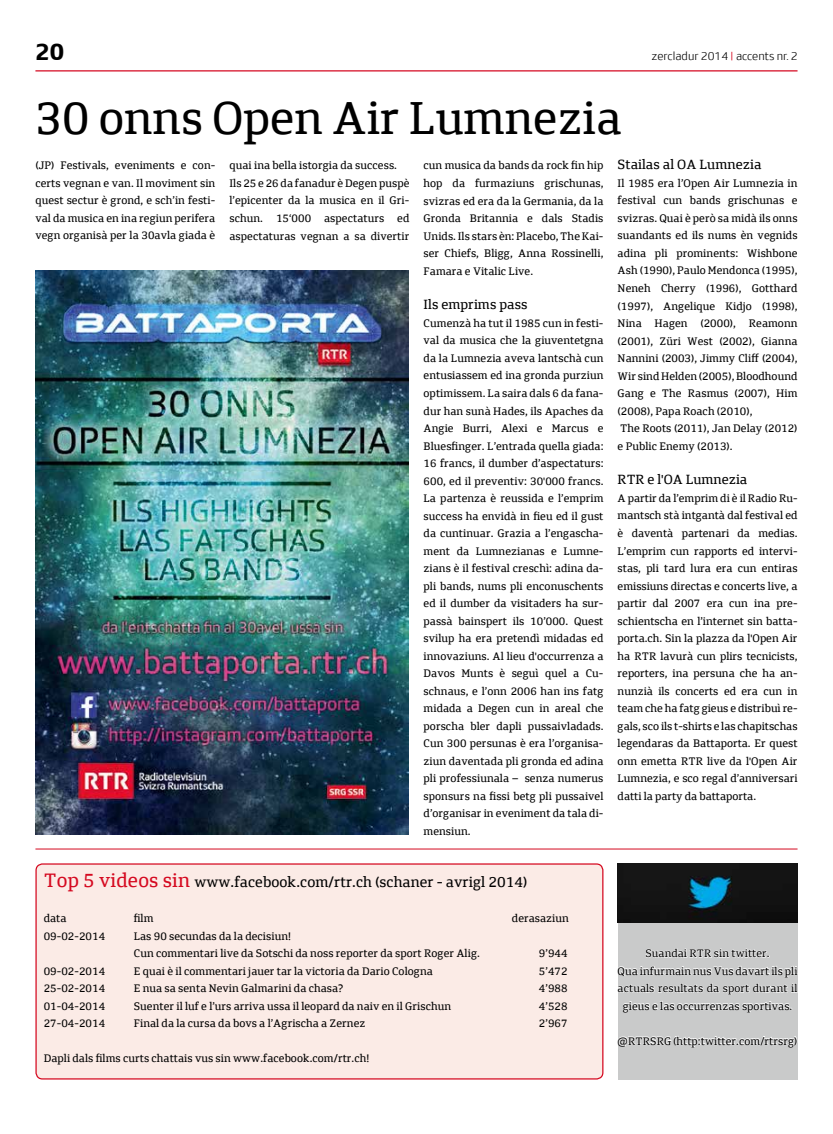
<style>
.page{position:relative;width:833px;height:1134px;background:#fff}
.page>*{position:absolute;margin:0;border:0;box-sizing:border-box;transform-origin:0 0}
.t1{font:47.5px "SRGSSR Type Serif";color:#000}
.t2{font:700 25px "SRGSSR Type";color:#000}
.t3{font:15px "SRGSSR Type Serif";letter-spacing:.005em;color:#000}
.t4{font:13.75px "SRGSSR Type Serif";letter-spacing:.005em;color:#000}
.t5{font:300 11.88px "SRGSSR Type";color:#000}
.t6{font:11.25px/17.5px "SRGSSR Type Serif";letter-spacing:.005em;color:#000;text-align:justify}
.s1{color:#d50920}
.s2{font-size:20px;color:#d50920}
</style>
<div class="page">
<hr style="left:35px;top:70px;width:762px;height:1px;background:#d50920">
<div style="left:617px;top:922px;width:180px;height:157px;background:#c9caca"></div>
<svg style="left:645px;top:948px;width:124px;height:10px"></svg>
<svg style="left:617px;top:966px;width:181px;height:29px"></svg>
<svg style="left:622px;top:1001px;width:170px;height:12px"></svg>
<svg style="left:617px;top:1036px;width:180px;height:12px"></svg>
<img style="left:617px;top:863px;width:180px;height:59px">
<img style="left:35px;top:270px;width:374px;height:564px">
<hr style="left:35px;top:849px;width:762px;height:1px;background:#d50920">
<div style="left:36px;top:864px;width:567px;height:215px;background:#fbebe6;border-radius:6px"></div>
<div style="left:35px;top:863px;width:568px;height:216px;border:1px solid #d50920;border-radius:6px"></div>
<h2 class="t2" style="left:35px;top:37px;width:30px">20</h2>
<p class="t5" style="left:651px;top:50px;width:147px">zercladur 2014 <span class="s1">|</span> accents nr.2</p>
<h1 class="t1" style="left:35px;top:90px;width:588px">30 onns Open Air Lumnezia</h1>
<p class="t6" style="left:35px;top:157px;width:181px">(JP) Festivals, eveniments e con&shy;certs vegnan e van. Il moviment sin quest sectur è grond, e sch’in festi&shy;val da musica en ina regiun perifera vegn organisà per la 30avla giada è</p>
<p class="t6" style="left:229px;top:157px;width:181px;text-align:left">quai ina bella istorgia da success.<br>Ils 25 e 26 da fanadur è Degen puspè l’epicenter da la musica en il Gri&shy;schun. 15‘000 aspectaturs ed aspectaturas vegnan a sa divertir</p>
<p class="t6" style="left:423px;top:157px;width:181px">cun musica da bands da rock fin hip hop da furmaziuns grischunas, svizras ed era da la Germania, da la Gronda Britannia e dals Stadis Unids. Ils stars èn: Placebo, The Kai&shy;ser Chiefs, Bligg, Anna Rossinelli, Famara e Vitalic Live.</p>
<p class="t4" style="left:423px;top:297px;width:105px">Ils emprims pass</p>
<p class="t6" style="left:423px;top:314px;width:181px">Cumenzà ha tut il 1985 cun in festi&shy;val da musica che la giuventetgna da la Lumnezia aveva lantschà cun entusiassem ed ina gronda purziun optimissem. La saira dals 6 da fana&shy;dur han sunà Hades, ils Apaches da Angie Burri, Alexi e Marcus e Bluesfinger. L’entrada quella giada:<br>16 francs, il dumber d’aspectaturs:<br>600, ed il preventiv: 30'000 francs.<br>La partenza è reussida e l’emprim success ha envidà in fieu ed il gust da cuntinuar. Grazia a l’engascha&shy;ment da Lumnezianas e Lumne&shy;zians è il festival creschì: adina da&shy;pli bands, nums pli enconuschents ed il dumber da visitaders ha sur&shy;passà bainspert ils 10’000. Quest svilup ha era pretendì midadas ed innovaziuns. Al lieu d'occurrenza a Davos Munts è seguì quel a Cu&shy;schnaus, e l’onn 2006 han ins fatg midada a Degen cun in areal che porscha bler dapli pussaivladads.<br>Cun 300 persunas è era l’organisa&shy;ziun daventada pli gronda ed adina pli professiunala – senza numerus sponsurs na fissi betg pli pussaivel d’organisar in eveniment da tala di&shy;mensiun.</p>
<p class="t4" style="left:617px;top:157px;width:145px">Stailas al OA Lumnezia</p>
<p class="t6" style="left:617px;top:174px;width:181px;text-align:left">Il 1985 era l’Open Air Lumnezia in festival cun bands grischunas e svizras. Quai è però sa midà ils onns suandants ed ils nums èn vegnids adina pli prominents: Wishbone<br>Ash (1990), Paulo Mendonca (1995),<br>Neneh Cherry (1996), Gotthard (1997), Angelique Kidjo (1998),<br>Nina Hagen (2000), Reamonn (2001), Züri West (2002), Gianna<br>Nannini (2003), Jimmy Cliff (2004),<br>Wir sind Helden (2005), Bloodhound<br>Gang e The Rasmus (2007), Him (2008), Papa Roach (2010),<br>The Roots (2011), Jan Delay (2012) e Public Enemy (2013).</p>
<p class="t4" style="left:617px;top:472px;width:131px">RTR e l'OA Lumnezia</p>
<p class="t6" style="left:617px;top:489px;width:181px">A partir da l’emprim di è il Radio Ru&shy;mantsch stà intgantà dal festival ed è daventà partenari da medias.<br>L’emprim cun rapports ed intervi&shy;stas, pli tard lura era cun entiras emissiuns directas e concerts live, a partir dal 2007 era cun ina pre&shy;schientscha en l’internet sin batta&shy;porta.ch. Sin la plazza da l'Open Air ha RTR lavurà cun plirs tecnicists, reporters, ina persuna che ha an&shy;nunzià ils concerts ed era cun in team che ha fatg gieus e distribuì re&shy;gals, sco ils t-shirts e las chapitschas legendaras da Battaporta. Er quest onn emetta RTR live da l'Open Air Lumnezia, e sco regal d’anniversari datti la party da battaporta.</p>
<h3 class="t3" style="left:44px;top:873px;width:485px"><span class="s2">Top 5 videos sin</span> www.facebook.com/rtr.ch (schaner - avrigl 2014)</h3>
<p class="t6" style="left:44px;top:909px;width:24px">data</p>
<p class="t6" style="left:134px;top:909px;width:21px">film</p>
<p class="t6" style="left:512px;top:909px;width:58px">derasaziun</p>
<p class="t6" style="left:44px;top:927px;width:63px">09-02-2014</p>
<p class="t6" style="left:134px;top:927px;width:347px">Las 90 secundas da la decisiun!<br>Cun commentari live da Sotschi da noss reporter da sport Roger Alig.</p>
<p class="t6" style="left:539px;top:944px;width:30px">9’944</p>
<p class="t6" style="left:44px;top:962px;width:63px">09-02-2014</p>
<p class="t6" style="left:134px;top:962px;width:300px">E quai è il commentari jauer tar la victoria da Dario Cologna</p>
<p class="t6" style="left:539px;top:962px;width:30px">5’472</p>
<p class="t6" style="left:44px;top:979px;width:63px">25-02-2014</p>
<p class="t6" style="left:134px;top:979px;width:211px">E nua sa senta Nevin Galmarini da chasa?</p>
<p class="t6" style="left:539px;top:979px;width:30px">4’988</p>
<p class="t6" style="left:44px;top:997px;width:63px">01-04-2014</p>
<p class="t6" style="left:134px;top:997px;width:319px">Suenter il luf e l’urs arriva ussa il leopard da naiv en il Grischun</p>
<p class="t6" style="left:539px;top:997px;width:30px">4’528</p>
<p class="t6" style="left:44px;top:1014px;width:63px">27-04-2014</p>
<p class="t6" style="left:134px;top:1014px;width:233px">Final da la cursa da bovs a l’Agrischa a Zernez</p>
<p class="t6" style="left:539px;top:1014px;width:30px">2’967</p>
<p class="t6" style="left:44px;top:1049px;width:327px">Dapli dals films curts chattais vus sin www.facebook.com/rtr.ch!</p>
<p class="t6" style="left:617px;top:944px;width:181px;text-align:center">Suandai RTR sin twitter.<br>Qua infurmain nus Vus davart ils pli actuals resultats da sport durant il gieus e las occurrenzas sportivas.</p>
<p class="t6" style="left:617px;top:1032px;width:181px">@RTRSRG (http:twitter.com/rtrsrg)</p>
</div>
